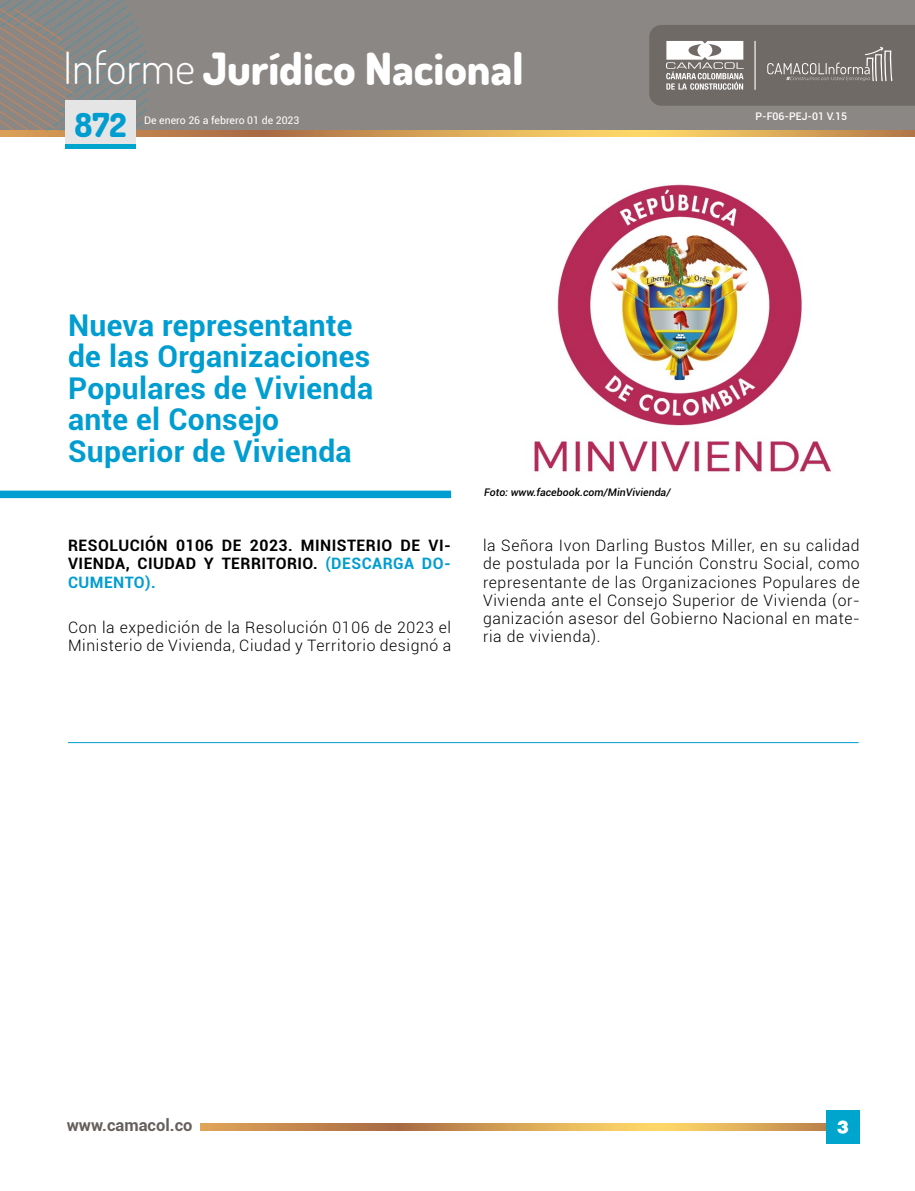
<style>
.page{position:relative;width:915px;height:1191px;background:#fff}
.page>*{position:absolute;margin:0;border:0;box-sizing:border-box;transform-origin:0 0}
.t1{font:800 44.4px "Dosis";color:#fff}
.t2{font:800 33px "Dosis";color:#009dd1}
.t3{font:700 30px/31.5px "Roboto";letter-spacing:.01em;color:#009dd1}
.t4{font:900 19.5px "Helvetica";color:#fff}
.t5{font:700 16.5px "Roboto";color:#66605c}
.t6{font:300 15.75px/18px "Roboto";letter-spacing:.04em;color:#000}
.t7{font:700 15.75px/18px "Roboto";letter-spacing:.03em;color:#000;text-align:justify}
.t8{font:italic 500 10.5px "Roboto";color:#000}
.t9{font:10.5px "Roboto";color:#fff}
.t10{font:500 10.5px "Roboto";color:#fff}
.s1{font-weight:300}
.s2{color:#009dd1}
</style>
<div class="page">
<svg style="left:201px;top:1123px;width:624px;height:8px;background:#d39f55"></svg>
<div style="left:825px;top:1110px;width:34px;height:34px;background:#00a5ce"></div>
<div style="left:0;top:0;width:914px;height:130px;background:#8b8785"></div>
<svg style="left:0;top:130px;width:914px;height:6px;background:#d39f55"></svg>
<svg style="left:0;top:0;width:149px;height:130px"></svg>
<svg style="left:649px;top:25px;width:265px;height:81px;background:#7f7b77"></svg>
<hr style="left:754px;top:41px;width:1px;height:48px;background:#fff">
<div style="left:65px;top:144px;width:71px;height:5px;background:#00a5ce"></div>
<div style="left:65px;top:100px;width:71px;height:44px;background:#e6e5e5"></div>
<div style="left:0;top:490px;width:451px;height:8px;background:#009dd1"></div>
<img style="left:534px;top:184px;width:298px;height:288px">
<hr style="left:68px;top:742px;width:790px;height:1px;background:#009dd1">
<h1 class="t1" style="left:63px;top:40px;width:462px"><span class="s1">Informe</span> Jurídico Nacional</h1>
<h2 class="t2" style="left:74px;top:104px;width:53px">872</h2>
<p class="t9" style="left:144px;top:112px;width:157px">De enero 26 a febrero 01 de 2023</p>
<h3 class="t3" style="left:68px;top:308px;width:306px">Nueva representante de las Organizaciones<br>Populares de Vivienda ante el Consejo<br>Superior de Vivienda</h3>
<p class="t8" style="left:484px;top:485px;width:188px">Foto: www.facebook.com/MinVivienda/</p>
<p class="t10" style="left:755px;top:108px;width:93px">P-F06-PEJ-01 V.15</p>
<p class="t7" style="left:68px;top:536px;width:384px">RESOLUCIÓN 0106 DE 2023. MINISTERIO DE VI-VIENDA, CIUDAD Y TERRITORIO. <span class="s2">(DESCARGA DO-CUMENTO).</span></p>
<p class="t6" style="left:68px;top:617px;width:384px">Con la expedición de la Resolución 0106 de 2023 el<br>Ministerio de Vivienda, Ciudad y Territorio designó a</p>
<p class="t6" style="left:483px;top:536px;width:378px;text-align:justify">la Señora Ivon Darling Bustos Miller, en su calidad de postulada por la Función Constru Social, como representante de las Organizaciones Populares de Vivienda ante el Consejo Superior de Vivienda (or&shy;ganización asesor del Gobierno Nacional en mate&shy;ria de vivienda).</p>
<p class="t5" style="left:67px;top:1113px;width:127px">www.camacol.co</p>
<p class="t4" style="left:836px;top:1119px;width:13px">3</p>
</div>
